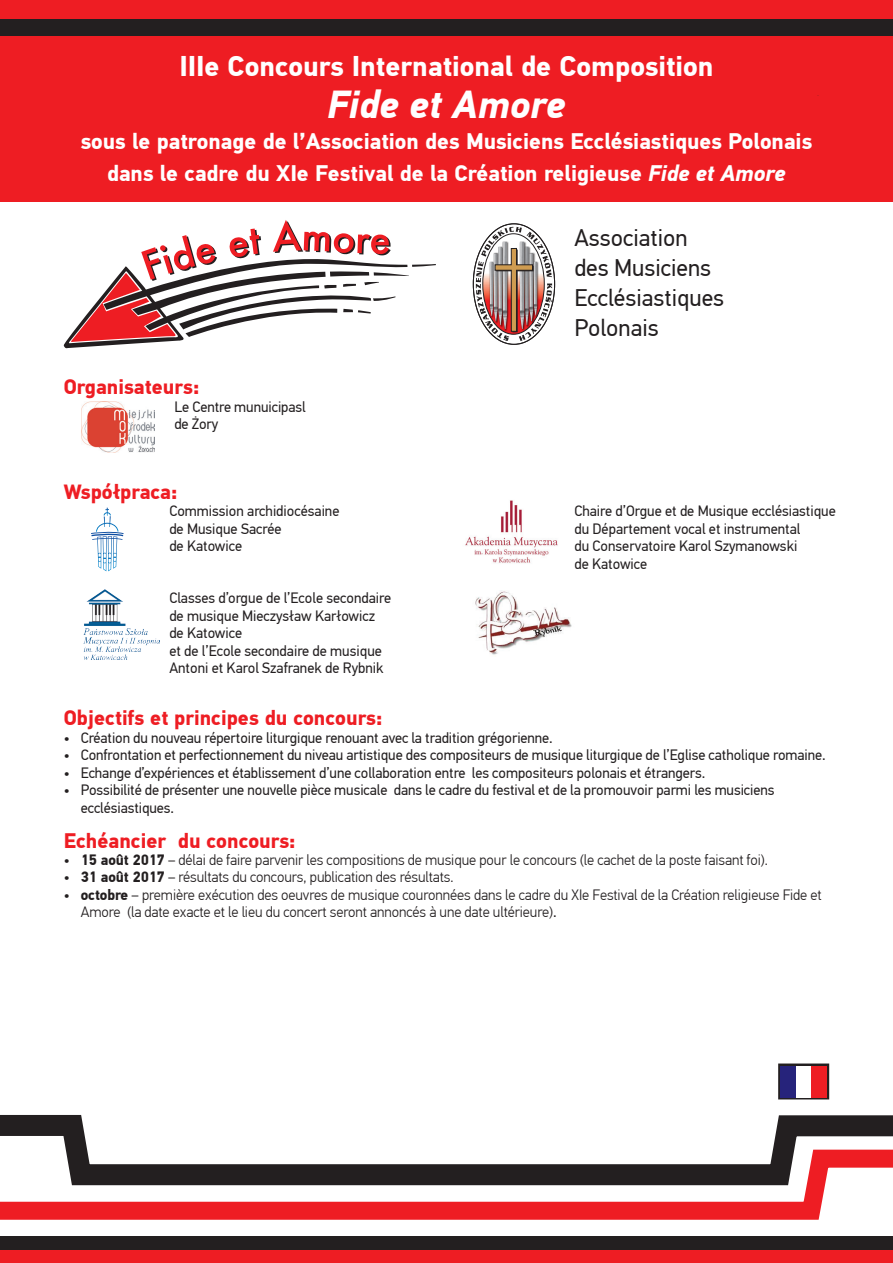
<style>
.page{position:relative;width:893px;height:1263px;background:#fff}
.page>*{position:absolute;margin:0;border:0;box-sizing:border-box;transform-origin:0 0}
.t1{font:italic 700 39px "PF Din Text Pro";color:#fff}
.t2{font:700 28.5px "PF Din Text Pro";color:#fff}
.t3{font:24px "PF Din Text Pro";color:#231f20}
.t4{font:700 22.5px "PF Din Text Pro";color:#fff}
.t5{font:700 21px "PF Din Text Pro";color:#ee1d23}
.Domyślnie{font:15px/17.4px "PF Din Text Pro";letter-spacing:-.005em;color:#231f20}
.Domyślnie-2{font:300 15px/17.4px "PF Din Text Pro";letter-spacing:-.005em;color:#231f20}
.s1{font-style:italic}
.s2{font-weight:400}
.s3{font-weight:700}
</style>
<div class="page">
<div style="left:0;top:0;width:893px;height:202px;background:#ee1d23"></div>
<div style="left:0;top:20px;width:893px;height:16px;background:#231f20"></div>
<div style="left:0;top:1236px;width:893px;height:27px;background:#231f20"></div>
<div style="left:0;top:1249px;width:893px;height:14px;background:#ee1d23"></div>
<svg style="left:0;top:1196px;width:823px;height:24px"></svg>
<svg style="left:0;top:1115px;width:893px;height:81px"></svg>
<svg style="left:476px;top:227px;width:76px;height:114px"></svg>
<svg style="left:63px;top:220px;width:373px;height:129px"></svg>
<svg style="left:91px;top:508px;width:33px;height:63px"></svg>
<img style="left:465px;top:500px;width:93px;height:63px">
<img style="left:83px;top:590px;width:77px;height:70px">
<img style="left:82px;top:401px;width:72px;height:51px">
<img style="left:475px;top:590px;width:97px;height:65px">
<svg style="left:778px;top:1063px;width:51px;height:36px"></svg>
<div style="left:780px;top:1066px;width:16px;height:31px;background:#26237b"></div>
<div style="left:796px;top:1066px;width:15px;height:31px;background:#fff"></div>
<div style="left:811px;top:1066px;width:16px;height:31px;background:#ee1d23"></div>
<p class="t2" style="left:179px;top:49px;width:536px">IIIe Concours International de Composition</p>
<p class="t1" style="left:327px;top:81px;width:240px">Fide et Amore</p>
<p class="t4" style="left:81px;top:128px;width:733px">sous le patronage de l’Association des Musiciens Ecclésiastiques Polonais</p>
<p class="t4" style="left:107px;top:159px;width:680px">dans le cadre du XIe Festival de la Création religieuse <span class="s1">Fide et Amore</span></p>
<p class="t5" style="left:64px;top:374px;width:137px">Organisateurs:</p>
<p class="Domyślnie" style="left:174px;top:398px;width:133px">Le Centre munuicipasl</p>
<p class="Domyślnie" style="left:174px;top:415px;width:45px">de Żory</p>
<p class="t5" style="left:64px;top:479px;width:115px">Współpraca:</p>
<p class="Domyślnie" style="left:169px;top:502px;width:172px">Commission archidiocésaine</p>
<p class="Domyślnie" style="left:169px;top:520px;width:114px">de Musique Sacrée</p>
<p class="Domyślnie" style="left:169px;top:537px;width:74px">de Katowice</p>
<p class="t3" style="left:574px;top:224px;width:115px">Association</p>
<p class="t3" style="left:574px;top:254px;width:138px">des Musiciens</p>
<p class="t3" style="left:574px;top:284px;width:151px">Ecclésiastiques</p>
<p class="t3" style="left:574px;top:314px;width:86px">Polonais</p>
<p class="Domyślnie" style="left:574px;top:502px;width:263px">Chaire d’Orgue et de Musique ecclésiastique du Département vocal et instrumental</p>
<p class="Domyślnie" style="left:574px;top:537px;width:224px">du Conservatoire Karol Szymanowski</p>
<p class="Domyślnie" style="left:574px;top:555px;width:74px">de Katowice</p>
<p class="Domyślnie" style="left:169px;top:590px;width:223px">Classes d’orgue de l’Ecole secondaire</p>
<p class="Domyślnie" style="left:169px;top:607px;width:207px">de musique Mieczysław Karłowicz</p>
<p class="Domyślnie" style="left:169px;top:625px;width:74px">de Katowice</p>
<p class="Domyślnie" style="left:169px;top:642px;width:214px">et de l’Ecole secondaire de musique</p>
<p class="Domyślnie" style="left:169px;top:659px;width:216px">Antoni et Karol Szafranek de Rybnik</p>
<p class="t5" style="left:64px;top:705px;width:320px">Objectifs et principes du concours:</p>
<p class="Domyślnie" style="left:64px;top:729px;width:491px">• Création du nouveau répertoire liturgique renouant avec la tradition grégorienne.</p>
<p class="Domyślnie" style="left:64px;top:747px;width:763px">• Confrontation et perfectionnement du niveau artistique des compositeurs de musique liturgique de l’Eglise catholique romaine.</p>
<p class="Domyślnie" style="left:64px;top:764px;width:643px">• Echange d’expériences et établissement d’une collaboration entre les compositeurs polonais et étrangers.</p>
<p class="Domyślnie" style="left:81px;top:781px;width:695px;text-indent:-17px">• Possibilité de présenter une nouvelle pièce musicale dans le cadre du festival et de la promouvoir parmi les musiciens ecclésiastiques.</p>
<p class="t5" style="left:64px;top:827px;width:233px">Echéancier du concours:</p>
<p class="Domyślnie-2" style="left:64px;top:851px;width:706px"><span class="s2">•</span> <span class="s3">15 août 2017</span> – délai de faire parvenir les compositions de musique pour le concours (le cachet de la poste faisant foi).</p>
<p class="Domyślnie-2" style="left:64px;top:869px;width:391px"><span class="s2">•</span> <span class="s3">31 août 2017</span> – résultats du concours, publication des résultats.</p>
<p class="Domyślnie-2" style="left:81px;top:886px;width:742px;text-indent:-17px"><span class="s2">•</span> <span class="s3">octobre</span> – première exécution des oeuvres de musique couronnées dans le cadre du XIe Festival de la Création religieuse Fide et<br>Amore (la date exacte et le lieu du concert seront annoncés à une date ultérieure)<span class="s2">.</span></p>
</div>
